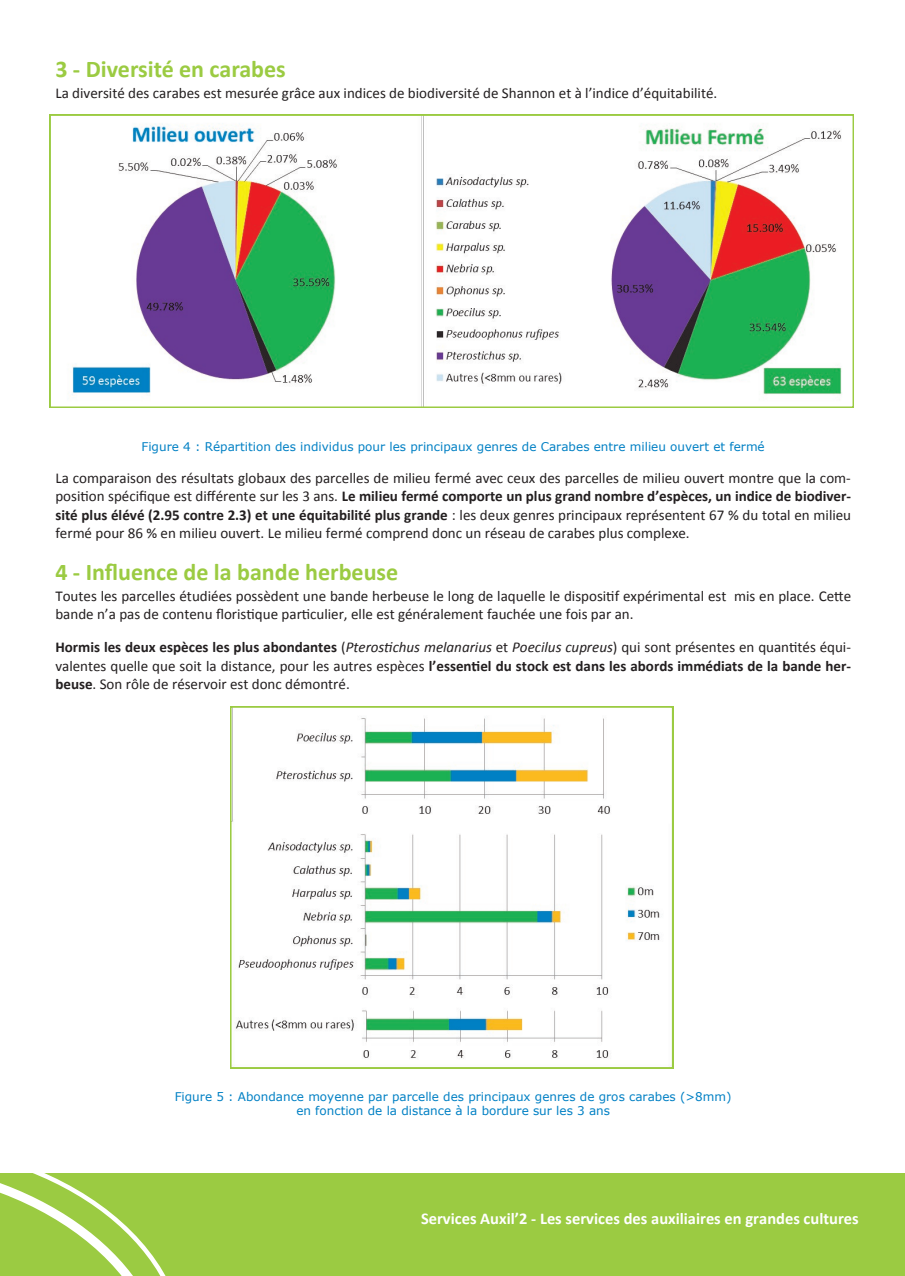
<style>
.page{position:relative;width:905px;height:1276px;background:#fff}
.page>*{position:absolute;margin:0;border:0;box-sizing:border-box;transform-origin:0 0}
.t1{font:700 24px "Calibri";color:#9bcb42}
.t2{font:700 16.5px "Calibri";color:#fff}
.t3{font:15px/18.3px "Calibri";color:#231f20;text-align:justify}
.t4{font:12px/14.5px "Verdana";color:#0080c4;text-align:center}
.s1{font-weight:700}
.s2{font-style:italic}
</style>
<div class="page">
<div style="left:0;top:1173px;width:905px;height:103px;background:#9bcb42"></div>
<svg style="left:50px;top:115px;width:803px;height:293px"></svg>
<svg style="left:230px;top:707px;width:443px;height:361px"></svg>
<svg style="left:0;top:1173px;width:166px;height:103px"></svg>
<h1 class="t1" style="left:55px;top:54px;width:232px">3 - Diversité en carabes</h1>
<p class="t3" style="left:55px;top:84px;width:663px">La diversité des carabes est mesurée grâce aux indices de biodiversité de Shannon et à l’indice d’équitabilité.</p>
<p class="t4" style="left:142px;top:439px;width:625px">Figure 4 : Répartition des individus pour les principaux genres de Carabes entre milieu ouvert et fermé</p>
<p class="t3" style="left:55px;top:469px;width:797px">La comparaison des résultats globaux des parcelles de milieu fermé avec ceux des parcelles de milieu ouvert montre que la com&shy;position spécifique est différente sur les 3 ans. <span class="s1">Le milieu fermé comporte un plus grand nombre d’espèces, un indice de biodiver&shy;sité plus élévé (2.95 contre 2.3) et une équitabilité plus grande</span> : les deux genres principaux représentent 67 % du total en milieu fermé pour 86 % en milieu ouvert. Le milieu fermé comprend donc un réseau de carabes plus complexe.</p>
<h1 class="t1" style="left:55px;top:557px;width:344px">4 - Influence de la bande herbeuse</h1>
<p class="t3" style="left:55px;top:587px;width:797px">Toutes les parcelles étudiées possèdent une bande herbeuse le long de laquelle le dispositif expérimental est mis en place. Cette bande n’a pas de contenu floristique particulier, elle est généralement fauchée une fois par an.</p>
<p class="t3" style="left:55px;top:638px;width:797px"><span class="s1">Hormis les deux espèces les plus abondantes</span> (<span class="s2">Pterostichus melanarius</span> et <span class="s2">Poecilus cupreus</span>) qui sont présentes en quantités équi&shy;valentes quelle que soit la distance, pour les autres espèces <span class="s1">l’essentiel du stock est dans les abords immédiats de la bande her&shy;beuse</span>. Son rôle de réservoir est donc démontré.</p>
<p class="t4" style="left:175px;top:1089px;width:558px">Figure 5 : Abondance moyenne par parcelle des principaux genres de gros carabes (&gt;8mm) en fonction de la distance à la bordure sur les 3 ans</p>
<p class="t2" style="left:421px;top:1208px;width:439px">Services Auxil’2 - Les services des auxiliaires en grandes cultures</p>
</div>
